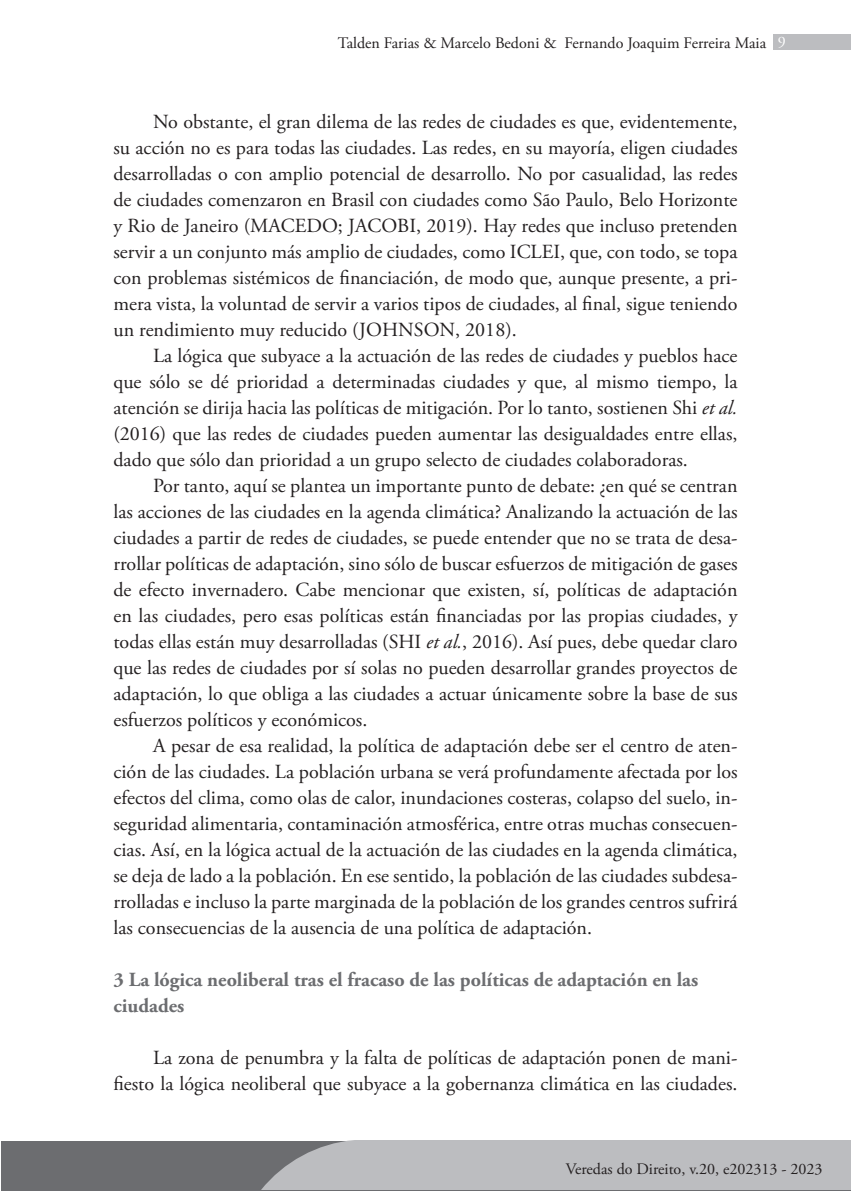
<style>
.page{position:relative;width:851px;height:1191px;background:#fff}
.page>*{position:absolute;margin:0;border:0;box-sizing:border-box;transform-origin:0 0}
.t1{font:20px/26px "Adobe Garamond Pro";color:#231f20;text-align:justify}
.t2{font:700 20px/26px "Adobe Garamond Pro";color:#6c6d70}
.t3{font:16px "Adobe Garamond Pro";color:#231f20}
.s1{color:#fff}
.s2{font-style:italic}
</style>
<div class="page">
<div style="left:1px;top:1141px;width:849px;height:50px;background:#6c6d70"></div>
<hr style="left:0;top:1140px;width:1px;height:50px;background:#6c6d70">
<div style="left:773px;top:34px;width:77px;height:16px;background:#bcbdc0"></div>
<div style="left:261px;top:1140px;width:589px;height:50px;background:#bcbdc0"></div>
<p class="t3" style="left:338px;top:33px;width:449px">Talden Farias &amp; Marcelo Bedoni &amp; Fernando Joaquim Ferreira Maia <span class="s1">9</span></p>
<p class="t1" style="left:113px;top:109px;width:625px;text-indent:40px">No obstante, el gran dilema de las redes de ciudades es que, evidentemente, su acción no es para todas las ciudades. Las redes, en su mayoría, eligen ciudades desarrolladas o con amplio potencial de desarrollo. No por casualidad, las redes de ciudades comenzaron en Brasil con ciudades como São Paulo, Belo Horizonte y Rio de Janeiro (MACEDO; JACOBI, 2019). Hay redes que incluso pretenden servir a un conjunto más amplio de ciudades, como ICLEI, que, con todo, se topa con problemas sistémicos de financiación, de modo que, aunque presente, a pri&shy;mera vista, la voluntad de servir a varios tipos de ciudades, al final, sigue teniendo un rendimiento muy reducido (JOHNSON, 2018).</p>
<p class="t1" style="left:113px;top:343px;width:625px;text-indent:40px">La lógica que subyace a la actuación de las redes de ciudades y pueblos hace que sólo se dé prioridad a determinadas ciudades y que, al mismo tiempo, la atención se dirija hacia las políticas de mitigación. Por lo tanto, sostienen Shi <span class="s2">et al. </span>(2016) que las redes de ciudades pueden aumentar las desigualdades entre ellas, dado que sólo dan prioridad a un grupo selecto de ciudades colaboradoras.</p>
<p class="t1" style="left:113px;top:473px;width:625px;text-indent:40px">Por tanto, aquí se plantea un importante punto de debate: ¿en qué se centran las acciones de las ciudades en la agenda climática? Analizando la actuación de las ciudades a partir de redes de ciudades, se puede entender que no se trata de desa&shy;rrollar políticas de adaptación, sino sólo de buscar esfuerzos de mitigación de gases de efecto invernadero. Cabe mencionar que existen, sí, políticas de adaptación en las ciudades, pero esas políticas están financiadas por las propias ciudades, y todas ellas están muy desarrolladas (SHI <span class="s2">et al.</span>, 2016). Así pues, debe quedar claro que las redes de ciudades por sí solas no pueden desarrollar grandes proyectos de adaptación, lo que obliga a las ciudades a actuar únicamente sobre la base de sus esfuerzos políticos y económicos.</p>
<p class="t1" style="left:113px;top:733px;width:625px;text-indent:40px">A pesar de esa realidad, la política de adaptación debe ser el centro de aten&shy;ción de las ciudades. La población urbana se verá profundamente afectada por los efectos del clima, como olas de calor, inundaciones costeras, colapso del suelo, in&shy;seguridad alimentaria, contaminación atmosférica, entre otras muchas consecuen&shy;cias. Así, en la lógica actual de la actuación de las ciudades en la agenda climática, se deja de lado a la población. En ese sentido, la población de las ciudades subdesa&shy;rrolladas e incluso la parte marginada de la población de los grandes centros sufrirá las consecuencias de la ausencia de una política de adaptación.</p>
<p class="t2" style="left:113px;top:967px;width:586px">3 La lógica neoliberal tras el fracaso de las políticas de adaptación en las ciudades</p>
<p class="t1" style="left:113px;top:1045px;width:625px;text-align:right">La zona de penumbra y la falta de políticas de adaptación ponen de mani&shy;fiesto la lógica neoliberal que subyace a la gobernanza climática en las ciudades.</p>
<p class="t3" style="left:565px;top:1159px;width:258px">Veredas do Direito, v.20, e202313 - 2023</p>
</div>
